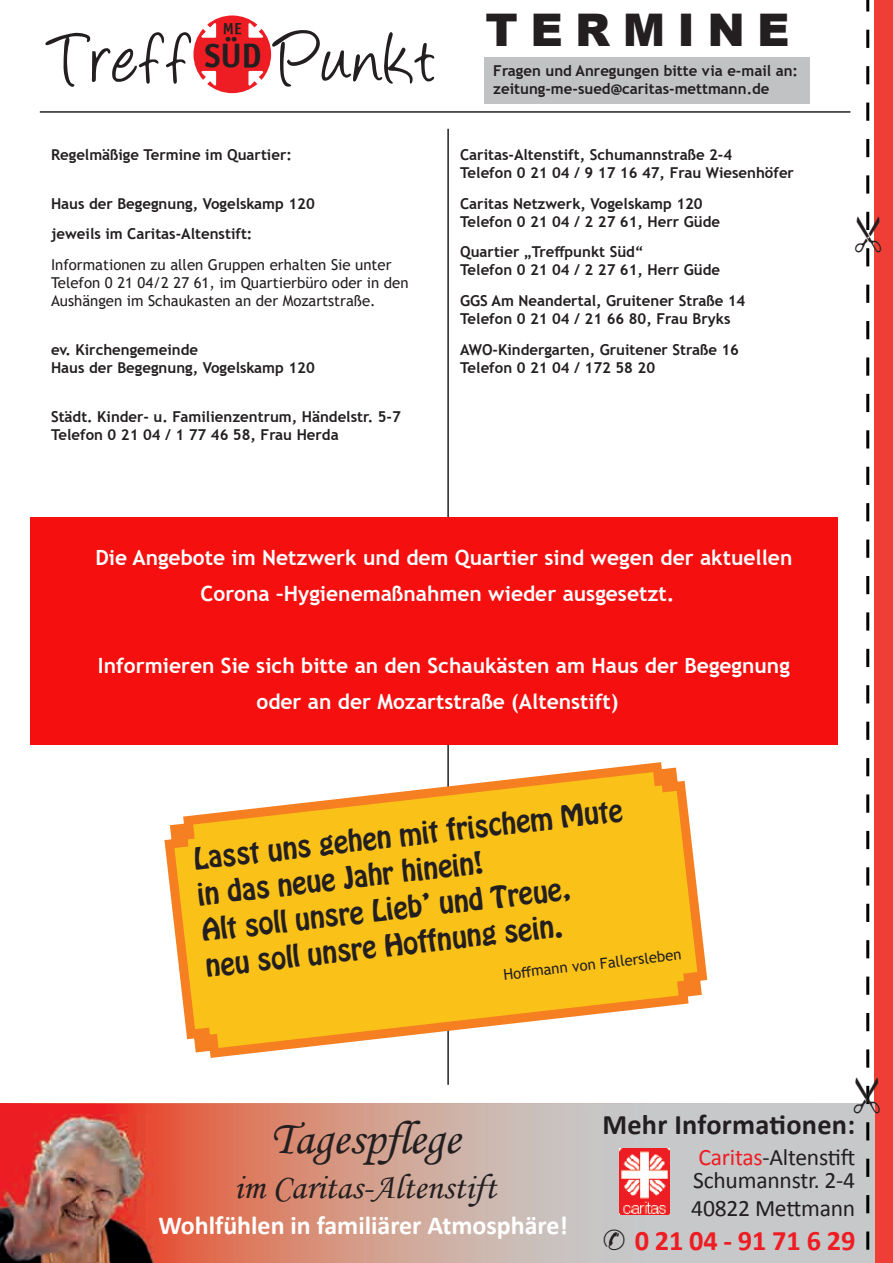
<style>
.page{position:relative;width:893px;height:1263px;background:#fff}
.page>*{position:absolute;margin:0;border:0;box-sizing:border-box;transform-origin:0 0}
.t1{font:94.35px "Treff Font";color:#231f20}
.t2{font:47.25px "Monotype Corsiva";color:#231f20}
.t3{font:900 45px "Arial";letter-spacing:.275em;color:#231f20}
.t4{font:35.4px "Monotype Corsiva";color:#231f20}
.t5{font:33.9px "Officina Sans OSITCTT Bold";color:#231f20}
.t6{font:700 28.35px "Calibri";letter-spacing:.01em;color:#231f20}
.t7{font:700 28.35px "Calibri";color:#ee1d23}
.t8{font:27px/35.8px "Hobo Std";color:#231f20}
.t9{font:700 25.95px "Calibri";color:#fff}
.t10{font:23.55px/23.5px "Calibri";letter-spacing:-.01em;color:#231f20}
.t11{font:700 21px/36px "Trebuchet MS";color:#fff}
.t12{font:15.9px "Officina Sans OSITCTT Bold";color:#231f20}
.t13{font:700 15px/18px "Trebuchet MS";color:#231f20}
.t14{font:15px/18px "Trebuchet MS";color:#231f20}
.s1{color:#ee1d23}
.s2{font-family:"MS P Mincho";font-weight:400;color:#231f20}
</style>
<div class="page">
<div style="left:875px;top:0;width:18px;height:1263px;background:#ee3e35"></div>
<hr style="left:447px;top:129px;width:2px;height:956px;background:#231f20">
<svg style="left:0;top:1104px;width:870px;height:159px;background:#d0a79d"></svg>
<img style="left:620px;top:1149px;width:49px;height:65px">
<img style="left:0;top:1115px;width:153px;height:148px">
<svg style="left:193px;top:15px;width:78px;height:78px"></svg>
<div style="left:485px;top:57px;width:325px;height:46px;background:#c1c2c4"></div>
<hr style="left:40px;top:111px;width:810px;height:2px;background:#231f20">
<div style="left:30px;top:518px;width:808px;height:227px;background:#f50f0f"></div>
<svg style="left:164px;top:757px;width:544px;height:306px"></svg>
<svg style="left:853px;top:0;width:22px;height:1250px"></svg>
<p class="t12" style="left:223px;top:19px;width:20px">ME</p>
<h3 class="t3" style="left:486px;top:-2px;width:306px">TERMINE</h3>
<p class="t13" style="left:493px;top:62px;width:306px">Fragen und Anregungen bitte via e-mail an: zeitung-me-sued@caritas-mettmann.de</p>
<h1 class="t1" style="left:44px;top:15px;width:392px">Treff Punkt</h1>
<h3 class="t5" style="left:205px;top:34px;width:59px">SÜD</h3>
<p class="t13" style="left:51px;top:146px;width:242px">Regelmäßige Termine im Quartier:</p>
<p class="t13" style="left:51px;top:188px;width:265px;line-height:30.8px">Haus der Begegnung, Vogelskamp 120 jeweils im Caritas-Altenstift:</p>
<p class="t14" style="left:51px;top:256px;width:359px">Informationen zu allen Gruppen erhalten Sie unter<br>Telefon 0 21 04/2 27 61, im Quartierbüro oder in den<br>Aushängen im Schaukasten an der Mozartstraße.</p>
<p class="t13" style="left:51px;top:341px;width:265px">ev. Kirchengemeinde<br>Haus der Begegnung, Vogelskamp 120</p>
<p class="t13" style="left:51px;top:407px;width:351px">Städt. Kinder- u. Familienzentrum, Händelstr. 5-7<br>Telefon 0 21 04 / 1 77 46 58, Frau Herda</p>
<p class="t13" style="left:460px;top:146px;width:335px">Caritas-Altenstift, Schumannstraße 2-4<br>Telefon 0 21 04 / 9 17 16 47, Frau Wiesenhöfer</p>
<p class="t13" style="left:460px;top:194px;width:261px">Caritas Netzwerk, Vogelskamp 120<br>Telefon 0 21 04 / 2 27 61, Herr Güde</p>
<p class="t13" style="left:460px;top:243px;width:261px">Quartier „Treffpunkt Süd“<br>Telefon 0 21 04 / 2 27 61, Herr Güde</p>
<p class="t13" style="left:460px;top:292px;width:287px">GGS Am Neandertal, Gruitener Straße 14<br>Telefon 0 21 04 / 21 66 80, Frau Bryks</p>
<p class="t13" style="left:460px;top:341px;width:280px">AWO-Kindergarten, Gruitener Straße 16<br>Telefon 0 21 04 / 172 58 20</p>
<h3 class="t11" style="left:201px;top:539px;width:593px;text-indent:-105px">Die Angebote im Netzwerk und dem Quartier sind wegen der aktuellen<br>Corona –Hygienemaßnahmen wieder ausgesetzt.</h3>
<h3 class="t11" style="left:256px;top:647px;width:535px;text-indent:-158px">Informieren Sie sich bitte an den Schaukästen am Haus der Begegnung oder an der Mozartstraße (Altenstift)</h3>
<h3 class="t8" style="left:191px;top:844px;width:434px;rotate:-7deg">Lasst uns gehen mit frischem Mute in das neue Jahr hinein!<br>Alt soll unsre Lieb’ und Treue,<br>neu soll unsre Hoffnung sein.</h3>
<p class="t14" style="left:502px;top:964px;width:181px;rotate:-6deg">Hoff mann von Fallersleben</p>
<h2 class="t2" style="left:270px;top:1110px;width:191px">Tagespflege</h2>
<h3 class="t4" style="left:234px;top:1165px;width:263px">im Caritas-Altenstift</h3>
<h3 class="t9" style="left:158px;top:1209px;width:411px">Wohlfühlen in familiärer Atmosphäre!</h3>
<h3 class="t6" style="left:602px;top:1107px;width:254px">Mehr Informationen:</h3>
<h3 class="t10" style="left:693px;top:1145px;width:164px"><span class="s1">Caritas</span>-Altenstift<br>Schumannstr. 2-4</h3>
<h3 class="t10" style="left:691px;top:1197px;width:166px">40822 Mettmann</h3>
<h3 class="t7" style="left:600px;top:1223px;width:257px"><span class="s2">✆</span> 0 21 04 - 91 71 6 29</h3>
</div>
